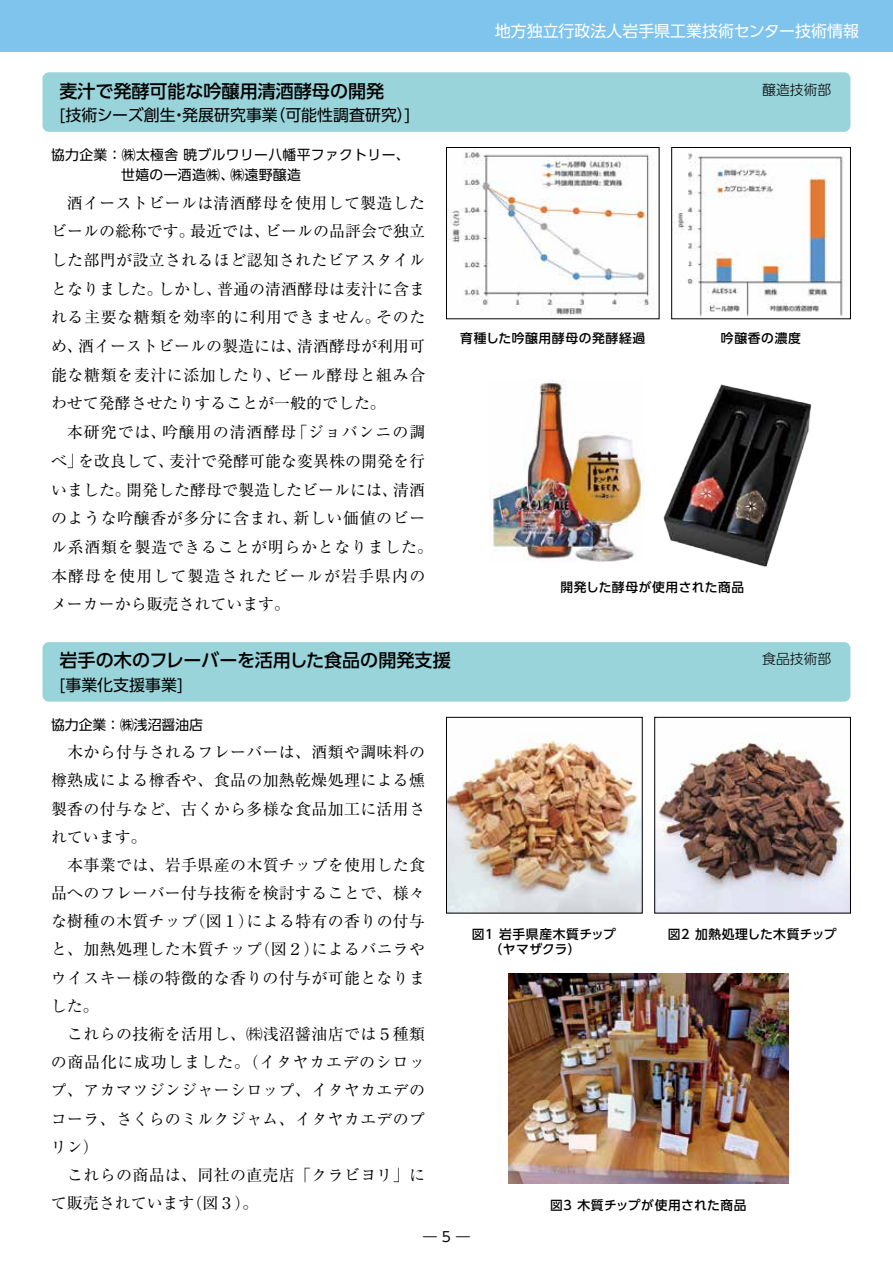
<style>
.page{position:relative;width:893px;height:1263px;background:#fff}
.page>*{position:absolute;margin:0;border:0;box-sizing:border-box;transform-origin:0 0}
.t1{font:500 18px "UD Shin Go Pro";color:#000}
.t2{font:15.9px/28.2px "Ryumin Pro";letter-spacing:.02em;color:#000}
.t3{font:15.9px "UD Shin Go Pro";color:#000}
.t4{font:15.9px "UD Shin Go Pro";color:#fff}
.t5{font:13.8px/20.2px "UD Shin Go Pro";letter-spacing:.025em;color:#000}
.t6{font:13.8px "UD Shin Go Pro";color:#000}
.t7{font:300 13.8px "UD Shin Go Pro";color:#000}
.t8{font:500 12.75px/14.9px "UD Shin Go Pro";letter-spacing:.05em;color:#000}
</style>
<div class="page">
<div style="left:0;top:0;width:893px;height:51px;background:#7ec4ed"></div>
<div style="left:43px;top:72px;width:807px;height:60px;background:#99d4db;border-radius:6px"></div>
<div style="left:43px;top:642px;width:807px;height:60px;background:#99d4db;border-radius:6px"></div>
<img style="left:663px;top:384px;width:149px;height:183px">
<img style="left:489px;top:379px;width:156px;height:183px">
<img style="left:509px;top:974px;width:279px;height:209px">
<img style="left:674px;top:153px;width:170px;height:164px">
<div style="left:671px;top:147px;width:180px;height:172px;border:1px solid #000"></div>
<img style="left:449px;top:150px;width:204px;height:166px">
<div style="left:446px;top:147px;width:213px;height:172px;border:1px solid #000"></div>
<img style="left:448px;top:736px;width:193px;height:175px">
<div style="left:446px;top:717px;width:197px;height:196px;border:1px solid #000"></div>
<img style="left:656px;top:743px;width:193px;height:168px">
<div style="left:654px;top:717px;width:197px;height:196px;border:1px solid #000"></div>
<p class="t4" style="left:495px;top:18px;width:366px">地方独立行政法人岩手県工業技術センター技術情報</p>
<p class="t1" style="left:60px;top:76px;width:326px">麦汁で発酵可能な吟醸用清酒酵母の開発</p>
<p class="t3" style="left:60px;top:102px;width:355px">[技術シーズ創生・発展研究事業（可能性調査研究）]</p>
<p class="t5" style="left:121px;top:144px;width:290px;text-indent:-70px">協力企業：㈱太極舎 暁ブルワリー八幡平ファクトリー、世嬉の一酒造㈱、㈱遠野醸造</p>
<p class="t2" style="left:51px;top:187px;width:384px;line-height:28.7px">　酒イーストビールは清酒酵母を使用して製造したビールの総称です。最近では、ビールの品評会で独立した部門が設立されるほど認知されたビアスタイルとなりました。しかし、普通の清酒酵母は麦汁に含まれる主要な糖類を効率的に利用できません。そのため、酒イーストビールの製造には、清酒酵母が利用可能な糖類を麦汁に添加したり、ビール酵母と組み合わせて発酵させたりすることが一般的でした。<br>　本研究では、吟醸用の清酒酵母「ジョバンニの調べ」を改良して、麦汁で発酵可能な変異株の開発を行いました。開発した酵母で製造したビールには、清酒のような吟醸香が多分に含まれ、新しい価値のビール系酒類を製造できることが明らかとなりました。本酵母を使用して製造されたビールが岩手県内のメーカーから販売されています。</p>
<p class="t1" style="left:60px;top:646px;width:393px">岩手の木のフレーバーを活用した食品の開発支援</p>
<p class="t3" style="left:60px;top:672px;width:125px">[事業化支援事業]</p>
<p class="t6" style="left:51px;top:713px;width:154px">協力企業：㈱浅沼醤油店</p>
<p class="t2" style="left:51px;top:737px;width:376px">　木から付与されるフレーバーは、酒類や調味料の樽熟成による樽香や、食品の加熱乾燥処理による燻製香の付与など、古くから多様な食品加工に活用されています。<br>　本事業では、岩手県産の木質チップを使用した食品へのフレーバー付与技術を検討することで、様々な樹種の木質チップ(図１)による特有の香りの付与と、加熱処理した木質チップ(図２)によるバニラやウイスキー様の特徴的な香りの付与が可能となりました。<br>　これらの技術を活用し、㈱浅沼醤油店では５種類の商品化に成功しました。(イタヤカエデのシロップ、アカマツジンジャーシロップ、イタヤカエデのコーラ、さくらのミルクジャム、イタヤカエデのプリン）<br>　これらの商品は、同社の直売店「クラビヨリ」にて販売されています(図３)。</p>
<p class="t7" style="left:762px;top:79px;width:71px">醸造技術部</p>
<p class="t8" style="left:460px;top:331px;width:186px">育種した吟醸用酵母の発酵経過</p>
<p class="t8" style="left:721px;top:331px;width:81px">吟醸香の濃度</p>
<p class="t8" style="left:560px;top:579px;width:185px">開発した酵母が使用された商品</p>
<p class="t7" style="left:762px;top:648px;width:71px">食品技術部</p>
<p class="t8" style="left:490px;top:926px;width:128px;text-indent:-18px">図1 岩手県産木質チップ（ヤマザクラ）</p>
<p class="t8" style="left:668px;top:926px;width:170px">図2 加熱処理した木質チップ</p>
<p class="t8" style="left:550px;top:1197px;width:198px">図3 木質チップが使用された商品</p>
<p class="t5" style="left:423px;top:1226px;width:48px">―５―</p>
</div>
